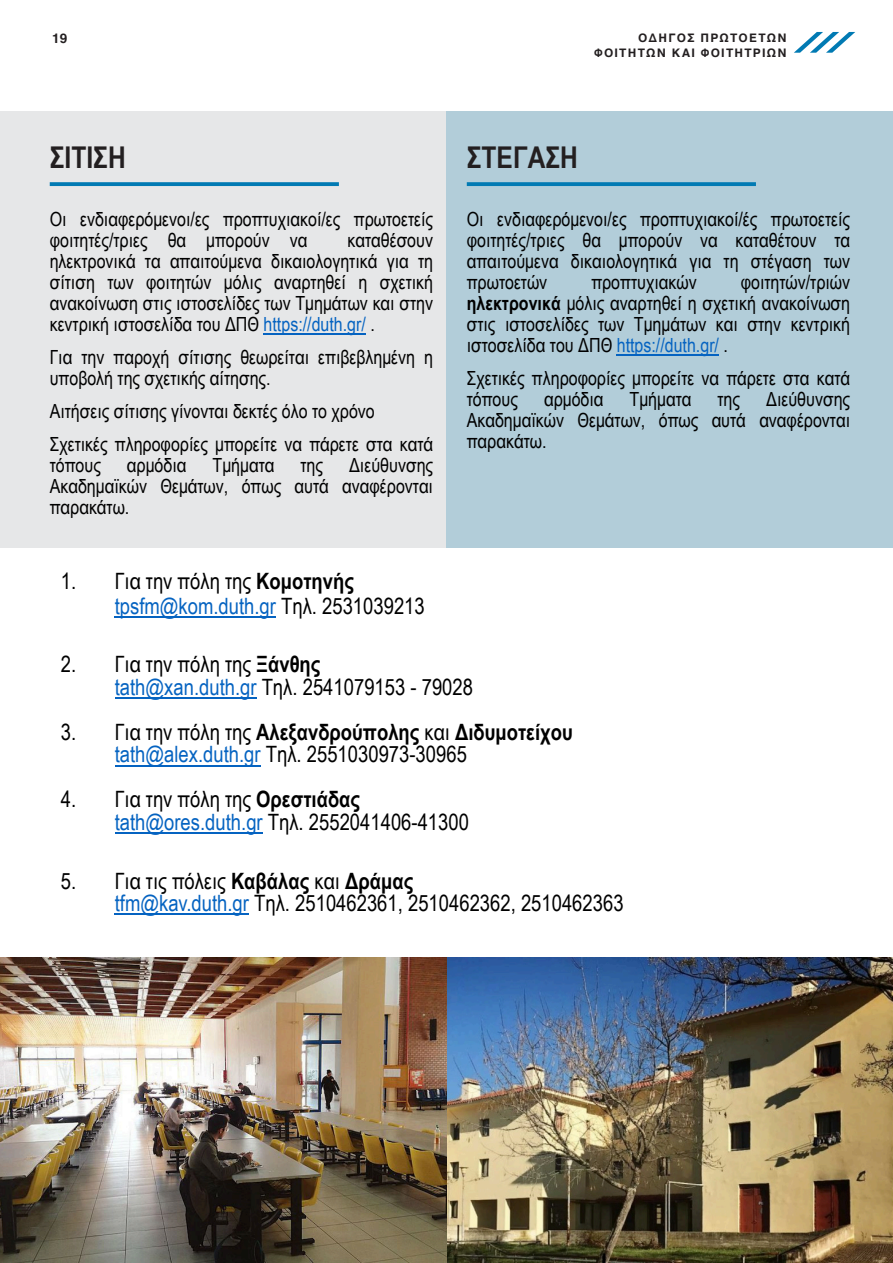
<style>
.page{position:relative;width:893px;height:1263px;background:#fff}
.page>*{position:absolute;margin:0;border:0;box-sizing:border-box;transform-origin:0 0}
.t1{font:700 30px "Arial Narrow";color:#231f20}
.t2{font:22.5px/22.5px "Arial Narrow";color:#000}
.t3{font:19.5px/21px "Arial Narrow";color:#000;text-align:justify}
.t4{font:700 13.5px "Helvetica";color:#231f20}
.t5{font:700 12px/14.4px "Helvetica";letter-spacing:.1em;color:#231f20;text-align:right}
.s1{color:#0563c1}
.s2{font-weight:700}
</style>
<div class="page">
<svg style="left:794px;top:32px;width:61px;height:21px"></svg>
<div style="left:0;top:111px;width:446px;height:436px;background:#e6e7e8"></div>
<div style="left:446px;top:111px;width:447px;height:436px;background:#b2cdd9"></div>
<svg style="left:50px;top:182px;width:289px;height:4px"></svg>
<svg style="left:467px;top:182px;width:289px;height:4px"></svg>
<hr style="left:264px;top:333px;width:102px;height:1px;background:#0563c1">
<hr style="left:617px;top:354px;width:102px;height:1px;background:#0563c1">
<hr style="left:115px;top:616px;width:161px;height:2px;background:#0563c1">
<hr style="left:115px;top:697px;width:142px;height:2px;background:#0563c1">
<hr style="left:115px;top:765px;width:146px;height:1px;background:#0563c1">
<hr style="left:115px;top:832px;width:148px;height:2px;background:#0563c1">
<hr style="left:115px;top:914px;width:134px;height:1px;background:#0563c1">
<img style="left:0;top:957px;width:893px;height:306px">
<p class="t4" style="left:52px;top:33px;width:17px">19</p>
<p class="t5" style="left:594px;top:31px;width:194px">ΟΔΗΓΟΣ ΠΡΩΤΟΕΤΩΝ<br>ΦΟΙΤΗΤΩΝ ΚΑΙ ΦΟΙΤΗΤΡΙΩΝ</p>
<h1 class="t1" style="left:50px;top:147px;width:78px">ΣΙΤΙΣΗ</h1>
<h1 class="t1" style="left:467px;top:147px;width:113px">ΣΤΕΓΑΣΗ</h1>
<p class="t3" style="left:50px;top:210px;width:385px">Οι ενδιαφερόμενοι/ες προπτυχιακοί/ες πρωτοετείς φοιτητές/τριες θα μπορούν να</p>
<p class="t3" style="left:50px;top:231px;width:385px;text-indent:298px">καταθέσουν ηλεκτρονικά τα απαιτούμενα δικαιολογητικά για τη σίτιση των φοιτητών μόλις αναρτηθεί η σχετική ανακοίνωση στις ιστοσελίδες των Τμημάτων και στην κεντρική ιστοσελίδα του ΔΠΘ <span class="s1">https://duth.gr/</span> .</p>
<p class="t3" style="left:50px;top:348px;width:385px">Για την παροχή σίτισης θεωρείται επιβεβλημένη η υποβολή της σχετικής αίτησης.</p>
<p class="t3" style="left:50px;top:396px;width:385px;line-height:33px">Αιτήσεις σίτισης γίνονται δεκτές όλο το χρόνο<br>Σχετικές πληροφορίες μπορείτε να πάρετε στα κατά</p>
<p class="t3" style="left:50px;top:456px;width:53px">τόπους</p>
<p class="t3" style="left:127px;top:456px;width:61px">αρμόδια</p>
<p class="t3" style="left:213px;top:456px;width:63px">Τμήματα</p>
<p class="t3" style="left:300px;top:456px;width:24px">της</p>
<p class="t3" style="left:50px;top:456px;width:385px;text-indent:299px">Διεύθυνσης Ακαδημαϊκών Θεμάτων, όπως αυτά αναφέρονται παρακάτω.</p>
<p class="t3" style="left:467px;top:210px;width:385px">Οι ενδιαφερόμενοι/ες προπτυχιακοί/ές πρωτοετείς φοιτητές/τριες θα μπορούν να καταθέτουν τα απαιτούμενα δικαιολογητικά για τη στέγαση των πρωτοετών</p>
<p class="t3" style="left:467px;top:273px;width:385px;text-indent:274px">φοιτητών/τριών <span class="s2">ηλεκτρονικά</span> μόλις αναρτηθεί η σχετική ανακοίνωση στις ιστοσελίδες των Τμημάτων και στην κεντρική ιστοσελίδα του ΔΠΘ <span class="s1">https://duth.gr/</span> .</p>
<p class="t3" style="left:467px;top:369px;width:385px">Σχετικές πληροφορίες μπορείτε να πάρετε στα κατά τόπους</p>
<p class="t3" style="left:591px;top:273px;width:107px">προπτυχιακών</p>
<p class="t3" style="left:467px;top:390px;width:385px;text-indent:299px">Διεύθυνσης Ακαδημαϊκών Θεμάτων, όπως αυτά αναφέρονται παρακάτω.</p>
<p class="t3" style="left:544px;top:390px;width:61px">αρμόδια</p>
<p class="t3" style="left:630px;top:390px;width:63px">Τμήματα</p>
<p class="t3" style="left:717px;top:390px;width:24px">της</p>
<p class="t2" style="left:115px;top:571px;width:312px;line-height:24.3px;text-indent:-54px">1. Για την πόλη της <span class="s2">Κομοτηνής </span><span class="s1">tpsfm@kom.duth.gr</span> Τηλ. 2531039213</p>
<p class="t2" style="left:115px;top:655px;width:360px;text-indent:-54px">2. Για την πόλη της <span class="s2">Ξάνθης<br></span><span class="s1">tath@xan.duth.gr</span> Τηλ. 2541079153 - 79028</p>
<p class="t2" style="left:115px;top:723px;width:460px;text-indent:-54px">3. Για την πόλη της <span class="s2">Αλεξανδρούπολης</span> και <span class="s2">Διδυμοτείχου </span><span class="s1">tath@alex.duth.gr</span> Τηλ. 2551030973-30965</p>
<p class="t2" style="left:115px;top:790px;width:356px;text-indent:-54px">4. Για την πόλη της <span class="s2">Ορεστιάδας </span><span class="s1">tath@ores.duth.gr</span> Τηλ. 2552041406-41300</p>
<p class="t2" style="left:115px;top:872px;width:510px;text-indent:-54px">5. Για τις πόλεις <span class="s2">Καβάλας</span> και <span class="s2">Δράμας<br></span><span class="s1">tfm@kav.duth.gr</span> Τηλ. 2510462361, 2510462362, 2510462363</p>
</div>
